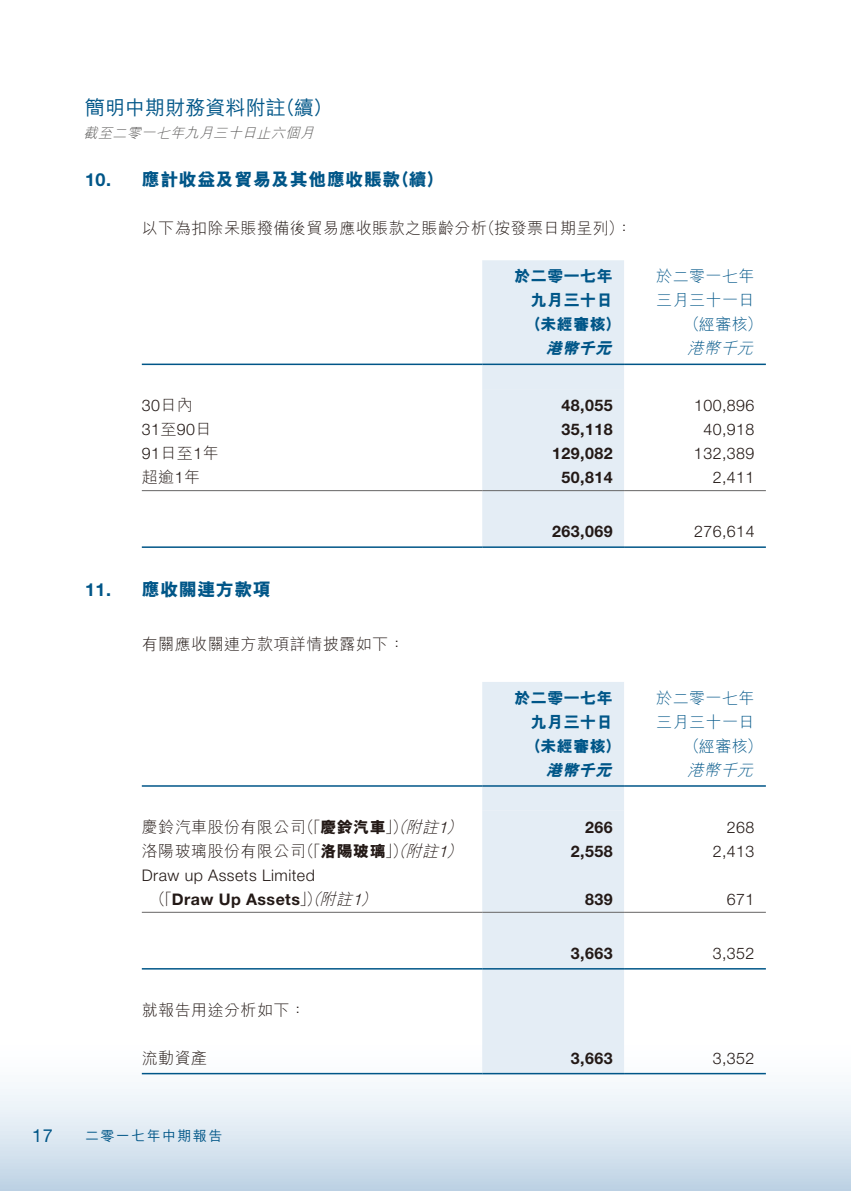
<style>
.page{position:relative;width:851px;height:1191px;background:#fff}
.page>*{position:absolute;margin:0;border:0;box-sizing:border-box;transform-origin:0 0}
.t1{font:500 20px "M Hei HK";letter-spacing:.005em;color:#005688}
.t2{font:800 18px "M Hei HK";letter-spacing:.03em;color:#005688}
.t3{font:18px "Helvetica Neue LT Std";color:#005688}
.t4{font:300 16px "M Hei HK";letter-spacing:.03em;color:#231916}
.t5{font:300 16px/24px "Helvetica Neue LT Std";letter-spacing:.03em;color:#231916}
.t6{font:700 16px "Helvetica Neue LT Std";letter-spacing:.03em;color:#231916}
.t7{font:800 16px "M Hei HK";letter-spacing:.03em;color:#005688}
.t8{font:300 16px "M Hei HK";letter-spacing:.03em;color:#005688}
.t9{font:italic 800 16px "M Hei HK";color:#005688}
.t10{font:italic 300 16px "M Hei HK";color:#005688}
.t11{font:italic 300 14px "M Hei HK";color:#595857}
.t12{font:500 14px "M Hei HK";letter-spacing:.1em;color:#005688}
.s1{font-family:"Helvetica Neue LT Std";font-weight:700}
.s2{font-family:"M Hei HK"}
.s3{font-family:"Helvetica Neue LT Std"}
.s4{font-weight:800}
.s5{font-style:italic}
.s6{font-family:"Helvetica Neue LT Std";font-style:italic}
.s7{font-weight:700}
.s8{font-family:"M Hei HK";font-style:italic}
</style>
<div class="page">
<div style="left:0;top:1011px;width:850px;height:180px;background:linear-gradient(to bottom,#fff,#c6d9e8)"></div>
<div style="left:482px;top:260px;width:142px;height:286px;background:#e4edf5"></div>
<hr style="left:142px;top:363px;width:340px;height:2px;background:#005688">
<hr style="left:482px;top:363px;width:142px;height:2px;background:#005688">
<hr style="left:624px;top:363px;width:141px;height:2px;background:#005688">
<hr style="left:142px;top:490px;width:340px;height:1px;background:#666565">
<hr style="left:482px;top:490px;width:142px;height:1px;background:#666565">
<hr style="left:624px;top:490px;width:141px;height:1px;background:#666565">
<hr style="left:142px;top:546px;width:340px;height:2px;background:#005688">
<hr style="left:482px;top:546px;width:142px;height:2px;background:#005688">
<hr style="left:624px;top:546px;width:141px;height:2px;background:#005688">
<div style="left:482px;top:682px;width:142px;height:390px;background:#e4edf5"></div>
<hr style="left:142px;top:785px;width:340px;height:1px;background:#005688">
<hr style="left:482px;top:785px;width:142px;height:1px;background:#005688">
<hr style="left:624px;top:785px;width:141px;height:1px;background:#005688">
<hr style="left:142px;top:911px;width:340px;height:1px;background:#666565">
<hr style="left:482px;top:911px;width:142px;height:1px;background:#666565">
<hr style="left:624px;top:911px;width:141px;height:1px;background:#666565">
<hr style="left:142px;top:968px;width:340px;height:1px;background:#005688">
<hr style="left:482px;top:968px;width:142px;height:1px;background:#005688">
<hr style="left:624px;top:968px;width:141px;height:1px;background:#005688">
<hr style="left:142px;top:1072px;width:340px;height:2px;background:#005688">
<hr style="left:482px;top:1072px;width:142px;height:2px;background:#005688">
<hr style="left:624px;top:1072px;width:141px;height:2px;background:#005688">
<p class="t1" style="left:85px;top:93px;width:249px">簡明中期財務資料附註（續）</p>
<p class="t11" style="left:84px;top:126px;width:235px">截至二零一七年九月三十日止六個月</p>
<p class="t2" style="left:85px;top:170px;width:360px"><span class="s1">10.</span> 應計收益及貿易及其他應收賬款（續）</p>
<p class="t4" style="left:142px;top:220px;width:492px">以下為扣除呆賬撥備後貿易應收賬款之賬齡分析（按發票日期呈列）：</p>
<p class="t7" style="left:514px;top:268px;width:100px">於二零一七年</p>
<p class="t8" style="left:656px;top:268px;width:100px">於二零一七年</p>
<p class="t7" style="left:531px;top:292px;width:83px">九月三十日</p>
<p class="t8" style="left:656px;top:292px;width:100px">三月三十一日</p>
<p class="t7" style="left:525px;top:316px;width:96px">（未經審核）</p>
<p class="t8" style="left:684px;top:316px;width:80px">（經審核）</p>
<p class="t9" style="left:545px;top:340px;width:71px">港幣千元</p>
<p class="t10" style="left:687px;top:340px;width:71px">港幣千元</p>
<p class="t5" style="left:142px;top:393px;width:53px">30<span class="s2">日內</span></p>
<p class="t6" style="left:561px;top:395px;width:53px">48,055</p>
<p class="t5" style="left:694px;top:393px;width:62px">100,896</p>
<p class="t5" style="left:142px;top:417px;width:71px">31<span class="s2">至</span>90<span class="s2">日</span></p>
<p class="t6" style="left:561px;top:419px;width:53px">35,118</p>
<p class="t5" style="left:703px;top:417px;width:53px">40,918</p>
<p class="t5" style="left:142px;top:441px;width:78px">91<span class="s2">日至</span>1<span class="s2">年</span></p>
<p class="t6" style="left:552px;top:443px;width:62px">129,082</p>
<p class="t5" style="left:693px;top:441px;width:62px">132,389</p>
<p class="t4" style="left:142px;top:469px;width:60px">超逾<span class="s3">1</span>年</p>
<p class="t6" style="left:561px;top:467px;width:53px">50,814</p>
<p class="t5" style="left:712px;top:465px;width:43px">2,411</p>
<p class="t6" style="left:552px;top:521px;width:62px">263,069</p>
<p class="t5" style="left:694px;top:519px;width:62px">276,614</p>
<p class="t2" style="left:85px;top:580px;width:187px"><span class="s1">11.</span> 應收關連方款項</p>
<p class="t4" style="left:142px;top:636px;width:264px">有關應收關連方款項詳情披露如下：</p>
<p class="t7" style="left:514px;top:690px;width:100px">於二零一七年</p>
<p class="t8" style="left:656px;top:690px;width:100px">於二零一七年</p>
<p class="t7" style="left:531px;top:714px;width:83px">九月三十日</p>
<p class="t8" style="left:656px;top:714px;width:100px">三月三十一日</p>
<p class="t7" style="left:525px;top:738px;width:96px">（未經審核）</p>
<p class="t8" style="left:684px;top:738px;width:80px">（經審核）</p>
<p class="t9" style="left:545px;top:762px;width:71px">港幣千元</p>
<p class="t10" style="left:687px;top:762px;width:71px">港幣千元</p>
<p class="t4" style="left:142px;top:818px;width:326px">慶鈴汽車股份有限公司（「<span class="s4">慶鈴汽車</span>」）<span class="s5">（附註</span><span class="s6">1</span><span class="s5">）</span></p>
<p class="t6" style="left:585px;top:817px;width:29px">266</p>
<p class="t5" style="left:726px;top:814px;width:29px">268</p>
<p class="t4" style="left:142px;top:842px;width:326px">洛陽玻璃股份有限公司（「<span class="s4">洛陽玻璃</span>」）<span class="s5">（附註</span><span class="s6">1</span><span class="s5">）</span></p>
<p class="t6" style="left:570px;top:841px;width:43px">2,558</p>
<p class="t5" style="left:712px;top:838px;width:43px">2,413</p>
<p class="t5" style="left:150px;top:862px;width:232px;text-indent:-8px">Draw up Assets Limited<br><span class="s2">（「</span><span class="s7">Draw Up Assets</span><span class="s2">」）</span><span class="s8">（附註</span><span class="s5">1</span><span class="s8">）</span></p>
<p class="t6" style="left:585px;top:889px;width:29px">839</p>
<p class="t5" style="left:726px;top:886px;width:29px">671</p>
<p class="t6" style="left:570px;top:943px;width:43px">3,663</p>
<p class="t5" style="left:712px;top:940px;width:43px">3,352</p>
<p class="t4" style="left:142px;top:1001px;width:166px">就報告用途分析如下：</p>
<p class="t4" style="left:142px;top:1049px;width:67px">流動資產</p>
<p class="t6" style="left:570px;top:1048px;width:43px">3,663</p>
<p class="t5" style="left:712px;top:1045px;width:43px">3,352</p>
<p class="t3" style="left:32px;top:1124px;width:22px">17</p>
<p class="t12" style="left:85px;top:1125px;width:139px">二零一七年中期報告</p>
</div>
